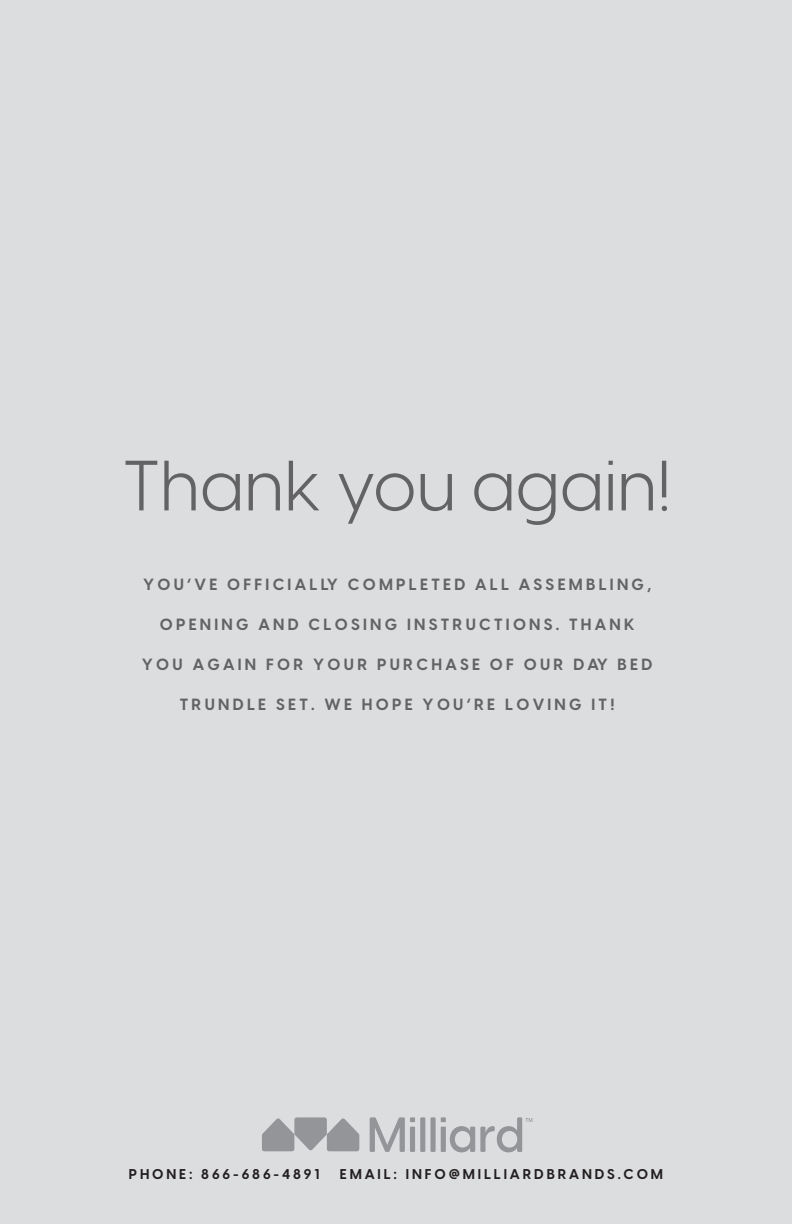
<style>
.page{position:relative;width:792px;height:1224px;background:#dcdddf}
.page>*{position:absolute;margin:0;border:0;box-sizing:border-box;transform-origin:0 0}
.t1{font:70px "Visby CF";color:#636366}
.t2{font:700 16px "Visby CF";color:#636366}
.t3{font:700 14px "Visby CF";color:#231f20}
</style>
<div class="page">
<svg style="left:262px;top:1117px;width:97px;height:34px"></svg>
<svg style="left:370px;top:1117px;width:45px;height:35px"></svg>
<div style="left:410px;top:1127px;width:5px;height:25px;background:#939598"></div>
<div style="left:420px;top:1117px;width:5px;height:35px;background:#939598"></div>
<div style="left:430px;top:1117px;width:6px;height:35px;background:#939598"></div>
<svg style="left:441px;top:1117px;width:91px;height:35px"></svg>
<p class="t1" style="left:123px;top:433px;width:550px">Thank you again!</p>
<p class="t2" style="left:143px;top:572px;width:510px">Y O U ’ V E O F F I C I A L LY C O M P L E T E D A L L A S S E M B L I N G ,</p>
<p class="t2" style="left:160px;top:612px;width:476px">O P E N I N G A N D C L O S I N G I N S T R U C T I O N S . T H A N K</p>
<p class="t2" style="left:142px;top:652px;width:512px">Y O U A G A I N F O R Y O U R P U R C H A S E O F O U R D AY B E D</p>
<p class="t2" style="left:180px;top:692px;width:436px">T R U N D L E S E T . W E H O P E Y O U ’ R E L O V I N G I T !</p>
<p class="t3" style="left:129px;top:1163px;width:192px">P H O N E : 8 6 6 - 6 8 6 - 4 8 9 1</p>
<p class="t3" style="left:340px;top:1163px;width:325px">E M A I L : I N F O @ M I L L I A R D B R A N D S . C O M</p>
</div>
